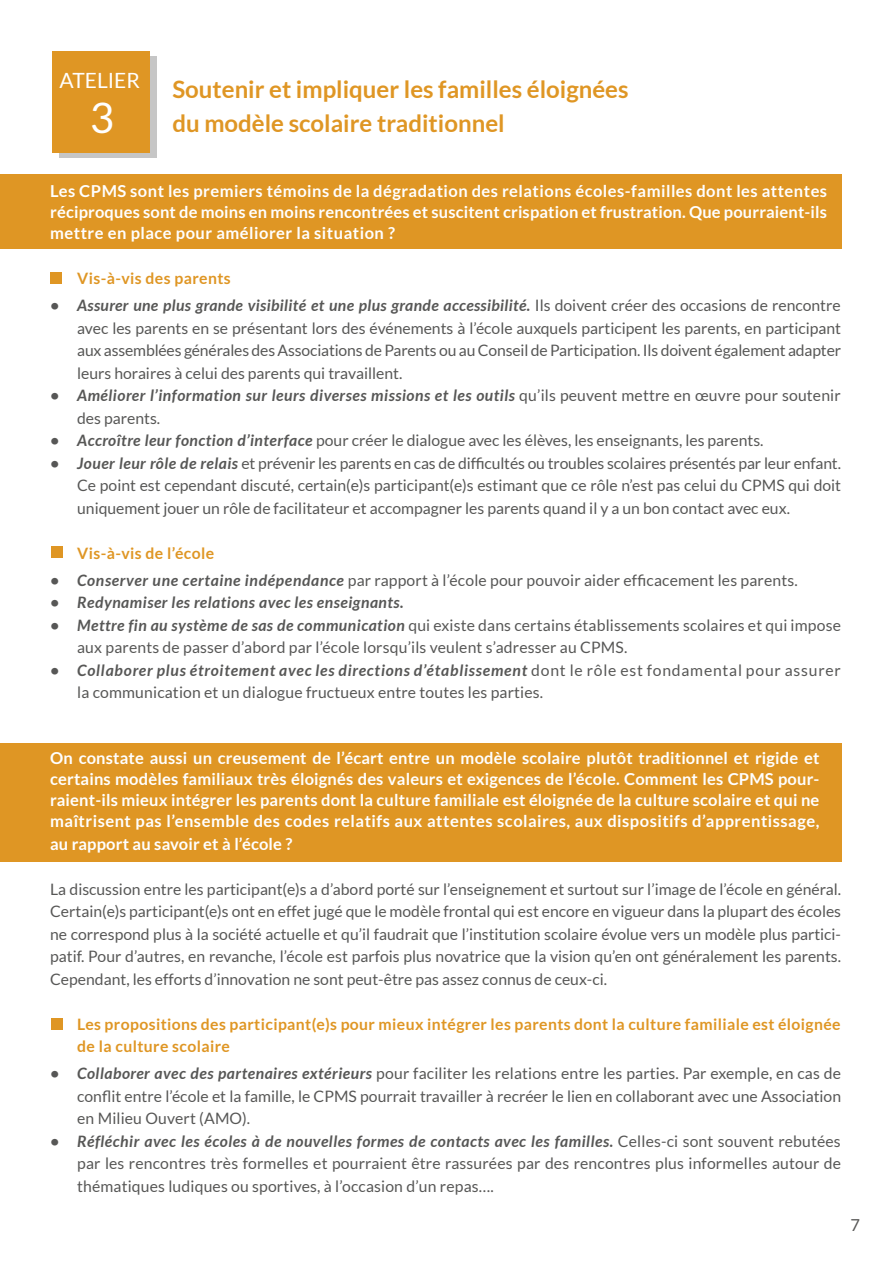
<style>
.page{position:relative;width:893px;height:1263px;background:#fff}
.page>*{position:absolute;margin:0;border:0;box-sizing:border-box;transform-origin:0 0}
.t1{font:42px "Lato";color:#fff}
.t2{font:700 24px/34.5px "Lato";color:#df9624}
.t3{font:21px "Lato";color:#fff}
.t4{font:700 16.5px/21px "Lato";letter-spacing:.03em;color:#fff;text-align:justify}
.t5{font:700 16.5px "Lato";letter-spacing:.01em;color:#fff}
.t6{font:16.5px "Lato";color:#575756}
.t7{font:15.75px/22.5px "Lato";letter-spacing:.01em;color:#575756;text-align:justify}
.t8{font:italic 700 15.75px/22.5px "Lato";letter-spacing:.03em;color:#575756}
.t9{font:700 15.75px/22.5px "Lato";letter-spacing:.025em;color:#df9624}
.s1{font-weight:700;font-style:italic}
.s2{font-weight:400;font-style:normal}
</style>
<div class="page">
<div style="left:0;top:743px;width:841px;height:118px;background:#df9624"></div>
<div style="left:59px;top:56px;width:97px;height:101px;background:#c6c6c6"></div>
<div style="left:0;top:174px;width:842px;height:75px;background:#df9624"></div>
<div style="left:50px;top:273px;width:11px;height:11px;background:#df9624"></div>
<div style="left:51px;top:547px;width:11px;height:11px;background:#df9624"></div>
<div style="left:51px;top:1018px;width:11px;height:12px;background:#df9624"></div>
<div style="left:52px;top:51px;width:97px;height:102px;background:#df9624"></div>
<h3 class="t3" style="left:60px;top:69px;width:82px">ATELIER</h3>
<h1 class="t1" style="left:90px;top:94px;width:26px">3</h1>
<h2 class="t2" style="left:172px;top:71px;width:458px">Soutenir et impliquer les familles éloignées du modèle scolaire traditionnel</h2>
<p class="t4" style="left:50px;top:181px;width:778px">Les CPMS sont les premiers témoins de la dégradation des relations écoles-familles dont les attentes réciproques sont de moins en moins rencontrées et suscitent crispation et frustration. Que pourraient-ils mettre en place pour améliorer la situation ?</p>
<p class="t9" style="left:77px;top:267px;width:155px">Vis-à-vis des parents</p>
<p class="t7" style="left:77px;top:294px;width:765px;text-indent:-27px"><span class="s1">• Assurer une plus grande visibilité et une plus grande accessibilité.</span> Ils doivent créer des occasions de rencontre avec les parents en se présentant lors des événements à l’école auxquels participent les parents, en participant aux assemblées générales des Associations de Parents ou au Conseil de Participation. Ils doivent également adapter leurs horaires à celui des parents qui travaillent.</p>
<p class="t8" style="left:77px;top:384px;width:765px;text-indent:-27px">• Améliorer l’information sur leurs diverses missions et les outils <span class="s2">qu’ils peuvent mettre en œuvre pour soutenir des parents.</span></p>
<p class="t7" style="left:50px;top:429px;width:715px"><span class="s1">• Accroître leur fonction d’interface</span> pour créer le dialogue avec les élèves, les enseignants, les parents.</p>
<p class="t7" style="left:77px;top:451px;width:765px;text-indent:-27px"><span class="s1">• Jouer leur rôle de relais</span> et prévenir les parents en cas de difficultés ou troubles scolaires présentés par leur enfant.<br>Ce point est cependant discuté, certain(e)s participant(e)s estimant que ce rôle n’est pas celui du CPMS qui doit uniquement jouer un rôle de facilitateur et accompagner les parents quand il y a un bon contact avec eux.</p>
<p class="t9" style="left:77px;top:541px;width:138px">Vis-à-vis de l’école</p>
<p class="t7" style="left:50px;top:568px;width:749px"><span class="s1">• Conserver une certaine indépendance</span> par rapport à l’école pour pouvoir aider efficacement les parents.</p>
<p class="t8" style="left:50px;top:591px;width:355px">• Redynamiser les relations avec les enseignants.</p>
<p class="t7" style="left:77px;top:613px;width:765px;text-indent:-27px"><span class="s1">• Mettre fin au système de sas de communication</span> qui existe dans certains établissements scolaires et qui impose aux parents de passer d’abord par l’école lorsqu’ils veulent s’adresser au CPMS.</p>
<p class="t7" style="left:77px;top:658px;width:765px;text-indent:-27px"><span class="s1">• Collaborer plus étroitement avec les directions d’établissement</span> dont le rôle est fondamental pour assurer la communication et un dialogue fructueux entre toutes les parties.</p>
<p class="t4" style="left:50px;top:747px;width:771px">On constate aussi un creusement de l’écart entre un modèle scolaire plutôt traditionnel et rigide et certains modèles familiaux très éloignés des valeurs et exigences de l’école. Comment les CPMS pour&shy;raient-ils mieux intégrer les parents dont la culture familiale est éloignée de la culture scolaire et qui ne maîtrisent pas l’ensemble des codes relatifs aux attentes scolaires, aux dispositifs d’apprentissage,</p>
<p class="t5" style="left:50px;top:834px;width:244px">au rapport au savoir et à l’école ?</p>
<p class="t7" style="left:50px;top:877px;width:792px">La discussion entre les participant(e)s a d’abord porté sur l’enseignement et surtout sur l’image de l’école en général.<br>Certain(e)s participant(e)s ont en effet jugé que le modèle frontal qui est encore en vigueur dans la plupart des écoles ne correspond plus à la société actuelle et qu’il faudrait que l’institution scolaire évolue vers un modèle plus partici&shy;patif. Pour d’autres, en revanche, l’école est parfois plus novatrice que la vision qu’en ont généralement les parents.<br>Cependant, les efforts d’innovation ne sont peut-être pas assez connus de ceux-ci.</p>
<p class="t9" style="left:77px;top:1012px;width:765px">Les propositions des participant(e)s pour mieux intégrer les parents dont la culture familiale est éloignée de la culture scolaire</p>
<p class="t7" style="left:77px;top:1062px;width:765px;text-indent:-27px"><span class="s1">• Collaborer avec des partenaires extérieurs</span> pour faciliter les relations entre les parties. Par exemple, en cas de conflit entre l’école et la famille, le CPMS pourrait travailler à recréer le lien en collaborant avec une Association en Milieu Ouvert (AMO).</p>
<p class="t7" style="left:77px;top:1129px;width:765px;text-indent:-27px"><span class="s1">• Réfléchir avec les écoles à de nouvelles formes de contacts avec les familles.</span> Celles-ci sont souvent rebutées par les rencontres très formelles et pourraient être rassurées par des rencontres plus informelles autour de thématiques ludiques ou sportives, à l’occasion d’un repas….</p>
<p class="t6" style="left:850px;top:1216px;width:11px">7</p>
</div>
